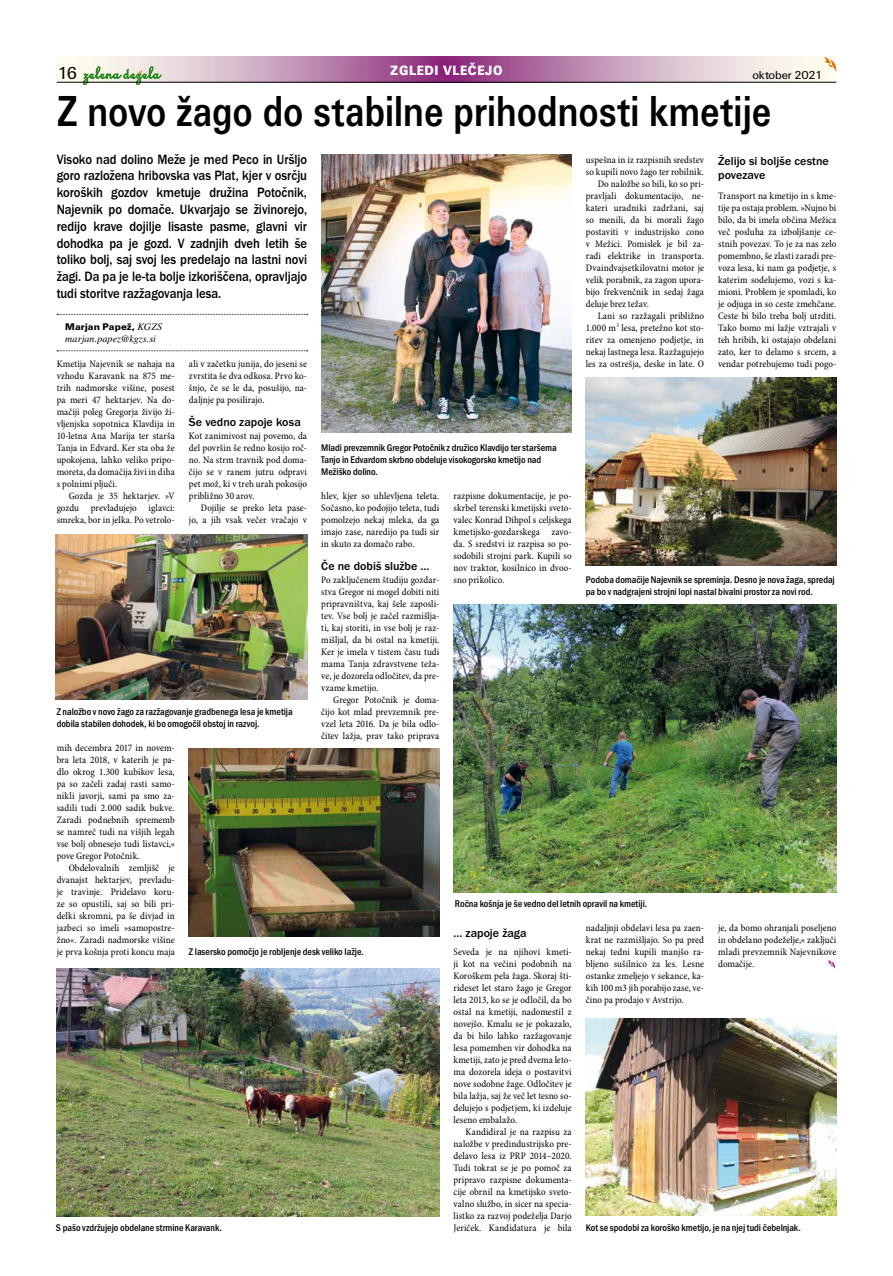
<style>
.page{position:relative;width:893px;height:1276px;background:#fff}
.page>*{position:absolute;margin:0;border:0;box-sizing:border-box;transform-origin:0 0}
.t1{font:700 45px "Unitus TEE";color:#000;scale:.8 1}
.t2{font:18px "Unitus TEE";color:#000}
.t3{font:500 14px/16.8px "Franklin Got Itc TEE";letter-spacing:-.005em;color:#000;text-align:justify;scale:.9 1}
.t4{font:14px "Unitus TEE Blac";letter-spacing:.05em;color:#fff;scale:.9 1}
.t5{font:500 12px/14.4px "Franklin Got Itc TEE";color:#000}
.t6{font:12px "Unitus TEE";letter-spacing:-.015em;color:#000}
.t7{font:condensed 10px/12px "Minion Pro";color:#000;text-align:justify}
.t8{font:500 condensed 10px/12px "Franklin Got Itc TEE";letter-spacing:-.005em;color:#000}
.t9{font:condensed 10px "Minion Pro";letter-spacing:.02em;color:#000}
.t10{font:italic 10px "Nimbus Rom No 9 LEE";letter-spacing:.005em;color:#000}
.t11{font:10px "Unitus TEE Blac";letter-spacing:.01em;color:#000}
.s1{font-family:"Nimbus Rom No 9 LEE";font-style:italic}
</style>
<div class="page">
<svg style="left:57px;top:314px;width:251px;height:1px"></svg>
<svg style="left:57px;top:350px;width:251px;height:1px"></svg>
<svg style="left:57px;top:57px;width:779px;height:25px;background:#c89fbb"></svg>
<img style="left:321px;top:154px;width:251px;height:278px">
<img style="left:56px;top:534px;width:251px;height:166px">
<img style="left:57px;top:968px;width:382px;height:248px">
<img style="left:454px;top:605px;width:382px;height:287px">
<img style="left:189px;top:748px;width:250px;height:188px">
<img style="left:586px;top:378px;width:250px;height:187px">
<img style="left:586px;top:1018px;width:250px;height:197px">
<svg style="left:828px;top:960px;width:8px;height:9px"></svg>
<svg style="left:824px;top:57px;width:13px;height:15px"></svg>
<svg style="left:83px;top:67px;width:78px;height:18px"></svg>
<hr style="left:57px;top:82px;width:779px;height:1px;background:#000">
<h3 class="t4" style="left:390px;top:62px;width:126px">ZGLEDI VLEČEJO</h3>
<h2 class="t2" style="left:57px;top:62px;width:22px">16</h2>
<p class="t6" style="left:752px;top:68px;width:71px">oktober 2021</p>
<h1 class="t1" style="left:57px;top:86px;width:895px">Z novo žago do stabilne prihodnosti kmetije</h1>
<p class="t3" style="left:57px;top:151px;width:280px">Visoko nad dolino Meže je med Peco in Uršljo goro razložena hribovska vas Plat, kjer v osrčju koroških gozdov kmetuje družina Potočnik, Najevnik po domače. Ukvarjajo se živinorejo, redijo krave dojilje lisaste pasme, glavni vir dohodka pa je gozd. V zadnjih dveh letih še toliko bolj, saj svoj les predelajo na lastni novi žagi. Da pa je le-ta bolje izkoriščena, opravljajo tudi storitve razžagovanja lesa.</p>
<p class="t11" style="left:65px;top:321px;width:98px">Marjan Papež, <span class="s1">KGZS</span></p>
<p class="t10" style="left:65px;top:333px;width:92px">marjan.papez@kgzs.si</p>
<p class="t5" style="left:718px;top:154px;width:112px">Želijo si boljše cestne povezave</p>
<p class="t7" style="left:718px;top:190px;width:120px">Transport na kmetijo in s kme&shy;tije pa ostaja problem. »Nujno bi bilo, da bi imela občina Mežica več posluha za izboljšanje ce&shy;stnih povezav. To je za nas zelo pomembno, še zlasti zaradi pre&shy;voza lesa, ki nam ga podjetje, s katerim sodelujemo, vozi s ka&shy;mioni. Problem je spomladi, ko je odjuga in so ceste zmehčane.<br>Ceste bi bilo treba bolj utrditi.<br>Tako bomo mi lažje vztrajali v teh hribih, ki ostajajo obdelani zato, ker to delamo s srcem, a vendar potrebujemo tudi pogo-</p>
<p class="t7" style="left:586px;top:154px;width:120px">uspešna in iz razpisnih sredstev</p>
<p class="t7" style="left:586px;top:166px;width:120px">so kupili novo žago ter robilnik.</p>
<p class="t7" style="left:598px;top:178px;width:108px">Do naložbe so bili, ko so pri-</p>
<p class="t7" style="left:586px;top:190px;width:120px">pravljali dokumentacijo, ne-</p>
<p class="t9" style="left:586px;top:201px;width:120px">kateri uradniki zadržani, saj</p>
<p class="t7" style="left:586px;top:214px;width:120px">so menili, da bi morali žago</p>
<p class="t7" style="left:586px;top:226px;width:120px">postaviti v industrijsko cono</p>
<p class="t7" style="left:586px;top:238px;width:120px">v Mežici. Pomislek je bil za-</p>
<p class="t7" style="left:586px;top:250px;width:120px">radi elektrike in transporta.</p>
<p class="t7" style="left:586px;top:262px;width:120px">Dvaindvajsetkilovatni motor je</p>
<p class="t7" style="left:586px;top:274px;width:120px">velik porabnik, za zagon upora-</p>
<p class="t7" style="left:586px;top:286px;width:120px">bijo frekvenčnik in sedaj žaga</p>
<p class="t7" style="left:586px;top:298px;width:65px">deluje brez težav.</p>
<p class="t7" style="left:598px;top:310px;width:108px">Lani so razžagali približno</p>
<p class="t7" style="left:586px;top:322px;width:120px">1.000 m<sup>3</sup> lesa, pretežno kot sto-</p>
<p class="t7" style="left:586px;top:334px;width:120px">ritev za omenjeno podjetje, in</p>
<p class="t7" style="left:586px;top:346px;width:120px">nekaj lastnega lesa. Razžagujejo</p>
<p class="t7" style="left:586px;top:358px;width:120px">les za ostrešja, deske in late. O</p>
<p class="t7" style="left:57px;top:358px;width:120px">Kmetija Najevnik se nahaja na vzhodu Karavank na 875 me&shy;trih nadmorske višine, posest pa meri 47 hektarjev. Na do&shy;mačiji poleg Gregorja živijo ži&shy;vljenjska sopotnica Klavdija in 10-letna Ana Marija ter starša Tanja in Edvard. Ker sta oba že upokojena, lahko veliko pripo&shy;moreta, da domačija živi in diha s polnimi pljuči.</p>
<p class="t7" style="left:57px;top:490px;width:120px;text-indent:12px">Gozda je 35 hektarjev. »V gozdu prevladujejo iglavci: smreka, bor in jelka. Po vetrolo-</p>
<p class="t7" style="left:189px;top:358px;width:120px">ali v začetku junija, do jeseni se zvrstita še dva odkosa. Prvo ko&shy;šnjo, če se le da, posušijo, na&shy;daljnje pa posilirajo.</p>
<p class="t5" style="left:189px;top:414px;width:113px">Še vedno zapoje kosa</p>
<p class="t7" style="left:189px;top:430px;width:120px">Kot zanimivost naj povemo, da del površin še redno kosijo roč&shy;no. Na strm travnik pod doma&shy;čijo se v ranem jutru odpravi pet mož, ki v treh urah pokosijo približno 30 arov.</p>
<p class="t7" style="left:189px;top:502px;width:120px;text-align:right">Dojilje se preko leta pase-<br>jo, a jih vsak večer vračajo v</p>
<p class="t8" style="left:321px;top:441px;width:237px">Mladi prevzemnik Gregor Potočnik z družico Klavdijo ter staršema<br>Tanjo in Edvardom skrbno obdeluje visokogorsko kmetijo nad<br>Mežiško dolino.</p>
<p class="t7" style="left:321px;top:490px;width:120px">hlev, kjer so uhlevljena teleta.<br>Sočasno, ko podojijo teleta, tudi pomolzejo nekaj mleka, da ga imajo zase, naredijo pa tudi sir in skuto za domačo rabo.</p>
<p class="t5" style="left:321px;top:558px;width:110px">Če ne dobiš službe …</p>
<p class="t7" style="left:321px;top:574px;width:120px">Po zaključenem študiju gozdar&shy;stva Gregor ni mogel dobiti niti pripravništva, kaj šele zaposli&shy;tev. Vse bolj je začel razmišlja&shy;ti, kaj storiti, in vse bolj je raz&shy;mišljal, da bi ostal na kmetiji.<br>Ker je imela v tistem času tudi mama Tanja zdravstvene teža&shy;ve, je dozorela odločitev, da pre&shy;vzame kmetijo.</p>
<p class="t7" style="left:321px;top:694px;width:120px;text-indent:12px">Gregor Potočnik je doma&shy;čijo kot mlad prevzemnik pre&shy;vzel leta 2016. Da je bila odlo&shy;čitev lažja, prav tako priprava</p>
<p class="t7" style="left:454px;top:490px;width:120px">razpisne dokumentacije, je po&shy;skrbel terenski kmetijski sveto&shy;valec Konrad Dihpol s celjskega kmetijsko-gozdarskega zavo&shy;da. S sredstvi iz razpisa so po&shy;sodobili strojni park. Kupili so nov traktor, kosilnico in dvoo&shy;sno prikolico.</p>
<p class="t8" style="left:586px;top:573px;width:250px">Podoba domačije Najevnik se spreminja. Desno je nova žaga, spredaj pa bo v nadgrajeni strojni lopi nastal bivalni prostor za novi rod.</p>
<p class="t8" style="left:57px;top:705px;width:238px">Z naložbo v novo žago za razžagovanje gradbenega lesa je kmetija dobila stabilen dohodek, ki bo omogočil obstoj in razvoj.</p>
<p class="t7" style="left:57px;top:742px;width:120px">mih decembra 2017 in novem&shy;bra leta 2018, v katerih je pa&shy;dlo okrog 1.300 kubikov lesa, pa so začeli zadaj rasti samo&shy;nikli javorji, sami pa smo za&shy;sadili tudi 2.000 sadik bukve.<br>Zaradi podnebnih sprememb se namreč tudi na višjih legah vse bolj obnesejo tudi listavci,« pove Gregor Potočnik.</p>
<p class="t7" style="left:57px;top:862px;width:120px;text-indent:12px">Obdelovalnih zemljišč je dvanajst hektarjev, prevladu&shy;je travinje. Pridelavo koru&shy;ze so opustili, saj so bili pri&shy;delki skromni, pa še divjad in jazbeci so imeli »samopostre&shy;žno«. Zaradi nadmorske višine je prva košnja proti koncu maja</p>
<p class="t8" style="left:189px;top:945px;width:176px">Z lasersko pomočjo je robljenje desk veliko lažje.</p>
<p class="t8" style="left:56px;top:1221px;width:167px">S pašo vzdržujejo obdelane strmine Karavank.</p>
<p class="t8" style="left:455px;top:897px;width:194px">Ročna košnja je še vedno del letnih opravil na kmetiji.</p>
<p class="t5" style="left:454px;top:926px;width:75px">… zapoje žaga</p>
<p class="t7" style="left:454px;top:946px;width:120px">Seveda je na njihovi kmeti&shy;ji kot na večini podobnih na Koroškem pela žaga. Skoraj šti&shy;rideset let staro žago je Gregor leta 2013, ko se je odločil, da bo ostal na kmetiji, nadomestil z novejšo. Kmalu se je pokazalo, da bi bilo lahko razžagovanje lesa pomemben vir dohodka na kmetiji, zato je pred dvema leto&shy;ma dozorela ideja o postavitvi nove sodobne žage. Odločitev je bila lažja, saj že več let tesno so&shy;delujejo s podjetjem, ki izdeluje leseno embalažo.</p>
<p class="t7" style="left:454px;top:1126px;width:120px;text-indent:12px">Kandidiral je na razpisu za naložbe v predindustrijsko pre&shy;delavo lesa iz PRP 2014–2020.<br>Tudi tokrat se je po pomoč za pripravo razpisne dokumenta&shy;cije obrnil na kmetijsko sveto&shy;valno službo, in sicer na specia&shy;listko za razvoj podeželja Darjo Jeriček. Kandidatura je bila</p>
<p class="t7" style="left:586px;top:922px;width:120px">nadaljnji obdelavi lesa pa zaen&shy;krat ne razmišljajo. So pa pred nekaj tedni kupili manjšo ra&shy;bljeno sušilnico za les. Lesne ostanke zmeljejo v sekance, ka&shy;kih 100 m3 jih porabijo zase, ve&shy;čino pa prodajo v Avstrijo.</p>
<p class="t7" style="left:718px;top:922px;width:120px">je, da bomo ohranjali poseljeno in obdelano podeželje,« zaključi mladi prevzemnik Najevnikove domačije.</p>
<p class="t8" style="left:586px;top:1221px;width:216px">Kot se spodobi za koroško kmetijo, je na njej tudi čebelnjak.</p>
</div>
